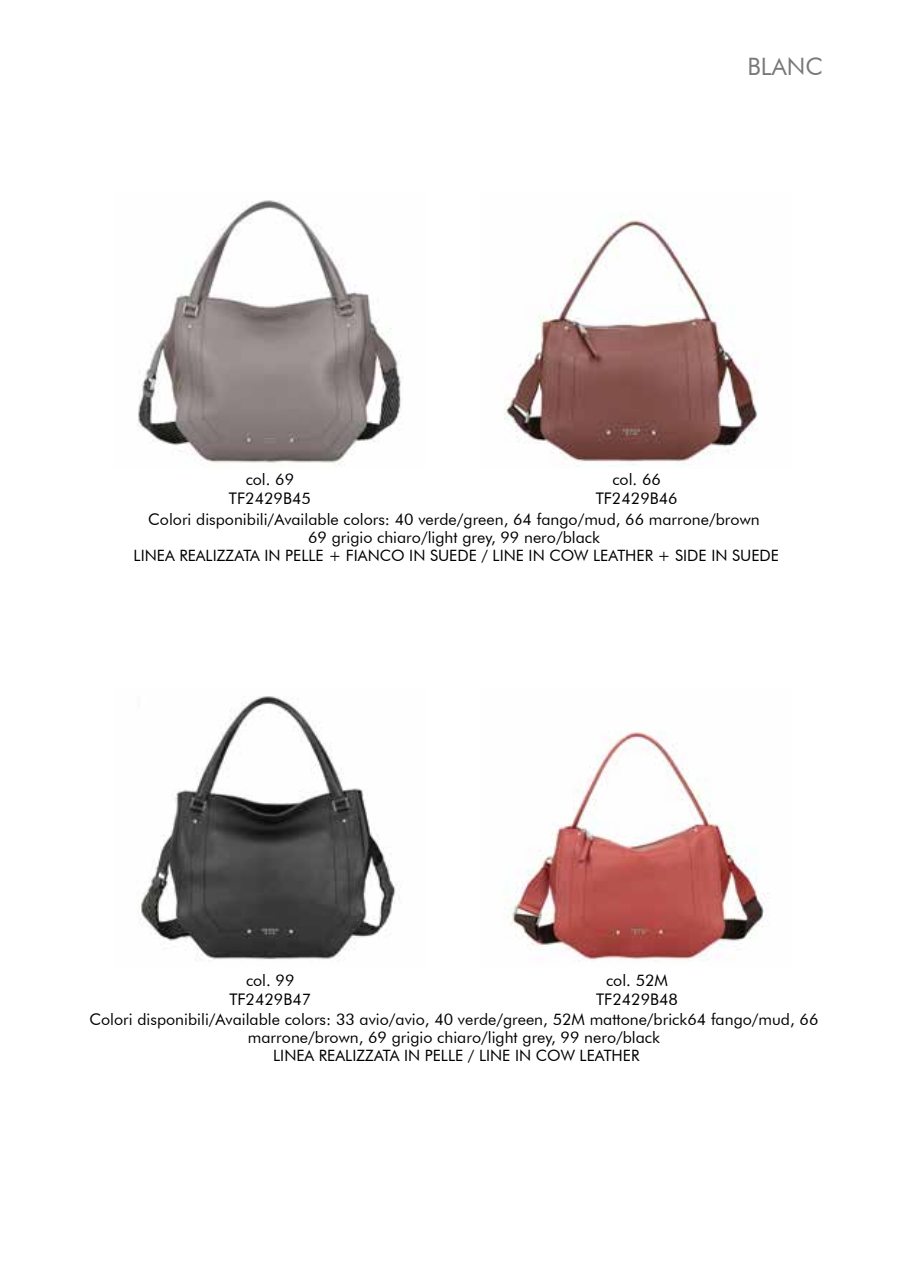
<style>
.page{position:relative;width:908px;height:1276px;background:#fff}
.page>*{position:absolute;margin:0;border:0;box-sizing:border-box;transform-origin:0 0}
.t1{font:24px "Futura BT";color:#7a7979}
.t2{font:16px/19.2px "Futura BT";color:#000;text-align:center}
.t3{font:15.6px "Futura BT";color:#000}
</style>
<div class="page">
<img style="left:137px;top:200px;width:266px;height:265px">
<img style="left:504px;top:217px;width:254px;height:249px">
<img style="left:139px;top:696px;width:261px;height:266px">
<img style="left:504px;top:731px;width:265px;height:231px">
<p class="t2" style="left:229px;top:469px;width:83px">col. 69<br>TF2429B45</p>
<h1 class="t1" style="left:747px;top:52px;width:77px">BLANC</h1>
<p class="t2" style="left:595px;top:469px;width:83px">col. 66<br>TF2429B46</p>
<p class="t2" style="left:148px;top:510px;width:612px;line-height:18px">Colori disponibili/Available colors: 40 verde/green, 64 fango/mud, 66 marrone/brown<br>69 grigio chiaro/light grey, 99 nero/black</p>
<p class="t3" style="left:134px;top:545px;width:646px">LINEA REALIZZATA IN PELLE + FIANCO IN SUEDE / LINE IN COW LEATHER + SIDE IN SUEDE</p>
<p class="t2" style="left:229px;top:970px;width:83px">col. 99<br>TF2429B47</p>
<p class="t2" style="left:596px;top:970px;width:83px">col. 52M<br>TF2429B48</p>
<p class="t2" style="left:89px;top:1010px;width:730px;line-height:18px">Colori disponibili/Available colors: 33 avio/avio, 40 verde/green, 52M mattone/brick64 fango/mud, 66 marrone/brown, 69 grigio chiaro/light grey, 99 nero/black</p>
<p class="t3" style="left:273px;top:1046px;width:367px">LINEA REALIZZATA IN PELLE / LINE IN COW LEATHER</p>
</div>
